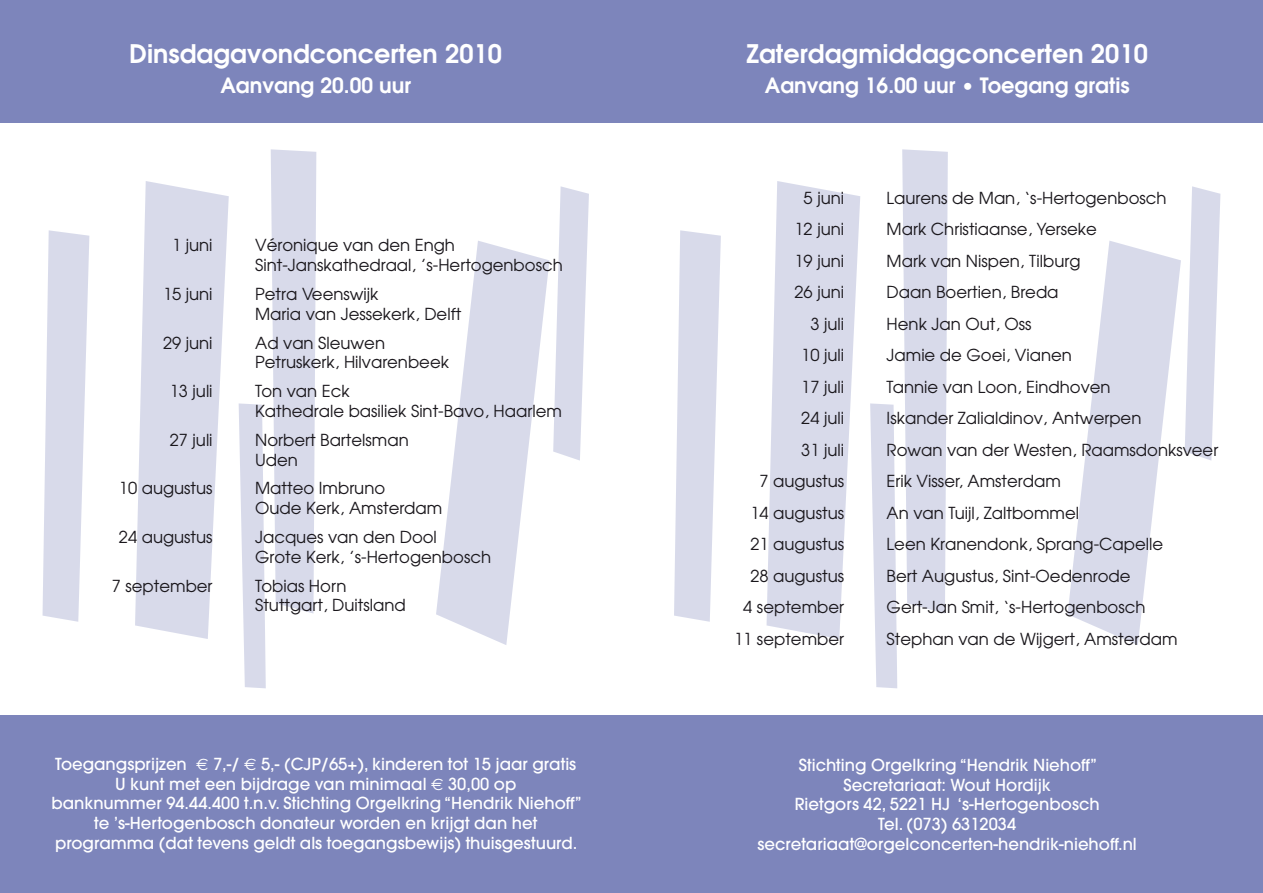
<style>
.page{position:relative;width:1263px;height:893px;background:#fff}
.page>*{position:absolute;margin:0;border:0;box-sizing:border-box;transform-origin:0 0}
.t1{font:600 25.5px "Avant Garde";color:#fff}
.t2{font:600 21px "Avant Garde";color:#fff}
.t3{font:16.5px/19.8px "Avant Garde";color:#1a171c}
.t4{font:500 16.5px/19.8px "Avant Garde";color:#fff;text-align:center}
.s1{font-family:"Euro Sans";font-weight:400}
</style>
<div class="page">
<svg style="left:43px;top:230px;width:46px;height:392px"></svg>
<svg style="left:135px;top:181px;width:94px;height:458px"></svg>
<svg style="left:239px;top:149px;width:77px;height:539px"></svg>
<svg style="left:436px;top:241px;width:113px;height:404px;fill:#d8daea"></svg>
<svg style="left:553px;top:186px;width:36px;height:275px"></svg>
<svg style="left:674px;top:230px;width:47px;height:392px"></svg>
<svg style="left:766px;top:181px;width:94px;height:458px"></svg>
<svg style="left:870px;top:149px;width:78px;height:539px"></svg>
<svg style="left:1067px;top:241px;width:114px;height:404px;fill:#d8daea"></svg>
<svg style="left:1185px;top:186px;width:35px;height:275px"></svg>
<div style="left:0;top:715px;width:1263px;height:178px;background:#7d85bb"></div>
<div style="left:0;top:0;width:1263px;height:123px;background:#7d85bb"></div>
<h1 class="t1" style="left:129px;top:37px;width:374px">Dinsdagavondconcerten 2010</h1>
<p class="t2" style="left:220px;top:71px;width:192px">Aanvang 20.00 uur</p>
<p class="t3" style="left:172px;top:235px;width:42px">1 juni</p>
<p class="t3" style="left:255px;top:235px;width:309px">Véronique van den Engh<br>Sint-Janskathedraal, ’s-Hertogenbosch</p>
<p class="t3" style="left:163px;top:284px;width:51px">15 juni</p>
<p class="t3" style="left:255px;top:284px;width:208px">Petra Veenswijk<br>Maria van Jessekerk, Delft</p>
<p class="t3" style="left:163px;top:332px;width:51px">29 juni</p>
<p class="t3" style="left:255px;top:332px;width:195px">Ad van Sleuwen<br>Petruskerk, Hilvarenbeek</p>
<p class="t3" style="left:170px;top:381px;width:44px">13 juli</p>
<p class="t3" style="left:255px;top:381px;width:308px">Ton van Eck<br>Kathedrale basiliek Sint-Bavo, Haarlem</p>
<p class="t3" style="left:170px;top:430px;width:44px">27 juli</p>
<p class="t3" style="left:255px;top:430px;width:155px">Norbert Bartelsman<br>Uden</p>
<p class="t3" style="left:119px;top:478px;width:95px">10 augustus</p>
<p class="t3" style="left:255px;top:478px;width:189px">Matteo Imbruno<br>Oude Kerk, Amsterdam</p>
<p class="t3" style="left:119px;top:527px;width:95px">24 augustus</p>
<p class="t3" style="left:255px;top:527px;width:237px">Jacques van den Dool<br>Grote Kerk, ’s-Hertogenbosch</p>
<p class="t3" style="left:112px;top:575px;width:102px">7 september</p>
<p class="t3" style="left:255px;top:575px;width:152px">Tobias Horn<br>Stuttgart, Duitsland</p>
<p class="t4" style="left:51px;top:754px;width:532px">Toegangsprijzen <span class="s1">€</span> 7,-/ <span class="s1">€</span> 5,- (CJP/65+), kinderen tot 15 jaar gratis U kunt met een bijdrage van minimaal <span class="s1">€</span> 30,00 op<br>banknummer 94.44.400 t.n.v. Stichting Orgelkring “Hendrik Niehoff” te ’s-Hertogenbosch donateur worden en krijgt dan het programma (dat tevens geldt als toegangsbewijs) thuisgestuurd.</p>
<h1 class="t1" style="left:746px;top:37px;width:403px">Zaterdagmiddagconcerten 2010</h1>
<p class="t2" style="left:765px;top:71px;width:366px">Aanvang 16.00 uur • Toegang gratis</p>
<p class="t3" style="left:804px;top:187px;width:42px">5 juni</p>
<p class="t3" style="left:887px;top:187px;width:281px">Laurens de Man, ‘s-Hertogenbosch</p>
<p class="t3" style="left:794px;top:219px;width:51px">12 juni</p>
<p class="t3" style="left:887px;top:219px;width:212px">Mark Christiaanse, Yerseke</p>
<p class="t3" style="left:794px;top:250px;width:51px">19 juni</p>
<p class="t3" style="left:887px;top:250px;width:195px">Mark van Nispen, Tilburg</p>
<p class="t3" style="left:794px;top:282px;width:51px">26 juni</p>
<p class="t3" style="left:887px;top:282px;width:173px">Daan Boertien, Breda</p>
<p class="t3" style="left:810px;top:313px;width:35px">3 juli</p>
<p class="t3" style="left:887px;top:313px;width:147px">Henk Jan Out, Oss</p>
<p class="t3" style="left:801px;top:345px;width:44px">10 juli</p>
<p class="t3" style="left:887px;top:345px;width:187px">Jamie de Goei, Vianen</p>
<p class="t3" style="left:801px;top:376px;width:44px">17 juli</p>
<p class="t3" style="left:887px;top:376px;width:225px">Tannie van Loon, Eindhoven</p>
<p class="t3" style="left:801px;top:408px;width:44px">24 juli</p>
<p class="t3" style="left:887px;top:408px;width:256px">Iskander Zalialdinov, Antwerpen</p>
<p class="t3" style="left:801px;top:439px;width:44px">31 juli</p>
<p class="t3" style="left:887px;top:439px;width:333px">Rowan van der Westen, Raamsdonksveer</p>
<p class="t3" style="left:759px;top:471px;width:86px">7 augustus</p>
<p class="t3" style="left:887px;top:471px;width:176px">Erik Visser, Amsterdam</p>
<p class="t3" style="left:750px;top:502px;width:95px">14 augustus</p>
<p class="t3" style="left:887px;top:502px;width:194px">An van Tuijl, Zaltbommel</p>
<p class="t3" style="left:750px;top:534px;width:95px">21 augustus</p>
<p class="t3" style="left:887px;top:534px;width:278px">Leen Kranendonk, Sprang-Capelle</p>
<p class="t3" style="left:750px;top:565px;width:95px">28 augustus</p>
<p class="t3" style="left:887px;top:565px;width:245px">Bert Augustus, Sint-Oedenrode</p>
<p class="t3" style="left:743px;top:597px;width:102px">4 september</p>
<p class="t3" style="left:887px;top:597px;width:260px">Gert-Jan Smit, ‘s-Hertogenbosch</p>
<p class="t3" style="left:734px;top:628px;width:111px">11 september</p>
<p class="t3" style="left:887px;top:628px;width:292px">Stephan van de Wijgert, Amsterdam</p>
<p class="t4" style="left:757px;top:755px;width:381px">Stichting Orgelkring “Hendrik Niehoff” Secretariaat: Wout Hordijk<br>Rietgors 42, 5221 HJ ‘s-Hertogenbosch<br>Tel. (073) 6312034 secretariaat@orgelconcerten-hendrik-niehoff.nl</p>
</div>
